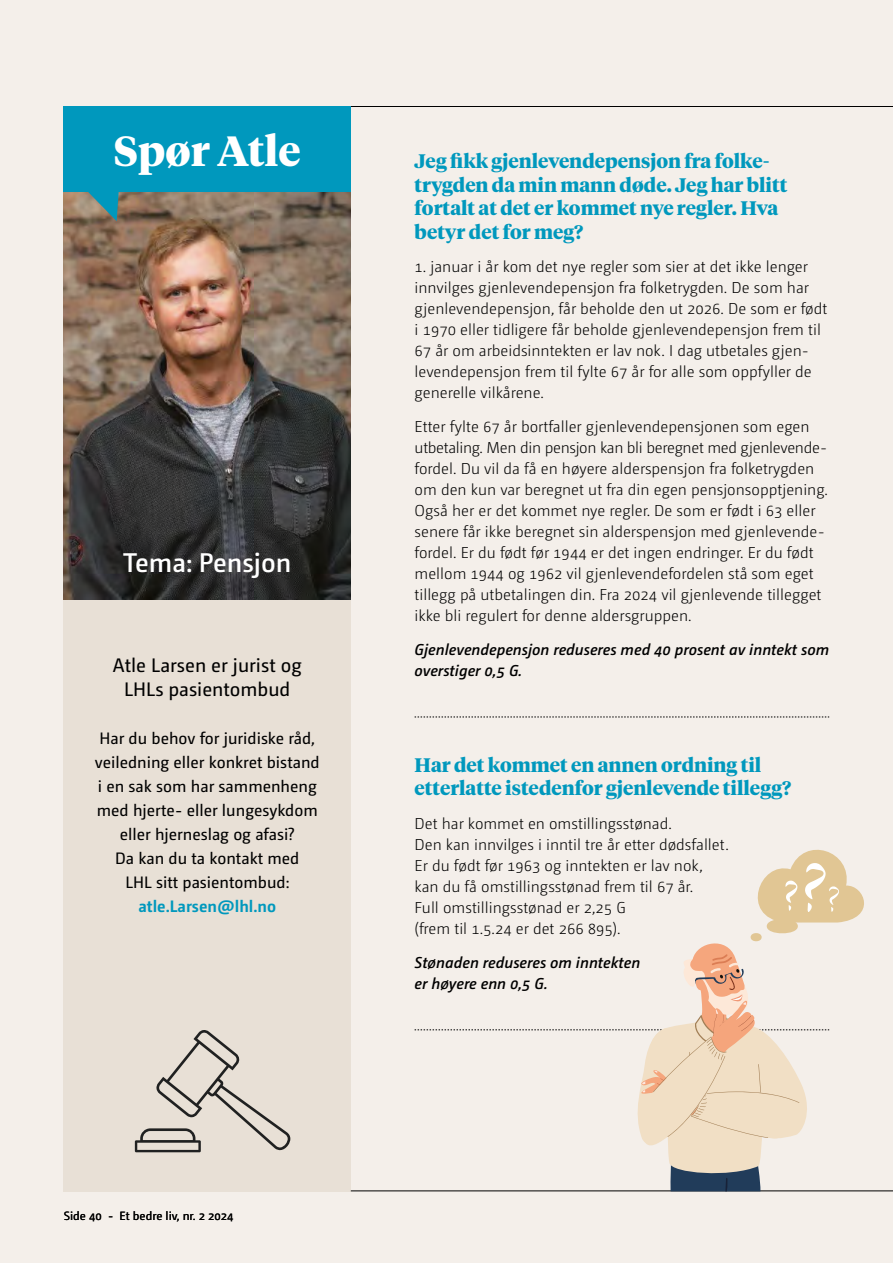
<style>
.page{position:relative;width:893px;height:1263px;background:#f4efea}
.page>*{position:absolute;margin:0;border:0;box-sizing:border-box;transform-origin:0 0}
.t1{font:700 42px "Tiempos Headline";color:#fff}
.t2{font:600 27px "Camingo Dos Pro";color:#fff}
.t3{font:700 19.5px/23.4px "Tiempos Headline";color:#0098bd}
.t4{font:19.5px/24px "Camingo Dos Pro";color:#000;text-align:center}
.t5{font:16.5px/24px "Camingo Dos Pro";color:#000;text-align:center}
.t6{font:700 16.5px "Camingo Dos Pro";color:#0098bd}
.t7{font:300 15.75px/21px "Camingo Dos Pro";color:#000}
.t8{font:italic 600 15.75px/21px "Camingo Dos Pro";color:#000}
.t9{font:12px "Camingo Dos Pro";color:#000}
</style>
<div class="page">
<div style="left:64px;top:106px;width:287px;height:1085px;background:#e8e0d6"></div>
<img style="left:64px;top:192px;width:287px;height:407px">
<hr style="left:351px;top:106px;width:542px;height:1px;background:#000">
<div style="left:64px;top:107px;width:287px;height:85px;background:#0098bd"></div>
<svg style="left:80px;top:192px;width:40px;height:29px"></svg>
<svg style="left:135px;top:1030px;width:155px;height:122px"></svg>
<hr style="left:351px;top:1190px;width:542px;height:1px;background:#000">
<svg style="left:415px;top:717px;width:414px;height:1px"></svg>
<svg style="left:415px;top:849px;width:463px;height:342px"></svg>
<h1 class="t1" style="left:114px;top:122px;width:188px">Spør Atle</h1>
<h2 class="t2" style="left:123px;top:547px;width:170px">Tema: Pensjon</h2>
<p class="t4" style="left:113px;top:653px;width:191px">Atle Larsen er jurist og<br>LHLs pasientombud</p>
<p class="t5" style="left:95px;top:726px;width:226px">Har du behov for juridiske råd, veiledning eller konkret bistand i en sak som har sammenheng med hjerte- eller lungesykdom eller hjerneslag og afasi?<br>Da kan du ta kontakt med<br>LHL sitt pasientombud:</p>
<p class="t6" style="left:138px;top:896px;width:139px">atle.Larsen@lhl.no</p>
<p class="t9" style="left:64px;top:1209px;width:171px">Side 40 - Et bedre liv, nr. 2 2024</p>
<p class="t3" style="left:415px;top:149px;width:374px">Jeg fikk gjenlevendepensjon fra folke&shy;trygden da min mann døde. Jeg har blitt fortalt at det er kommet nye regler. Hva betyr det for meg?</p>
<p class="t7" style="left:415px;top:256px;width:414px">1. januar i år kom det nye regler som sier at det ikke lenger innvilges gjenlevendepensjon fra folketrygden. De som har gjenlevendepensjon, får beholde den ut 2026. De som er født i 1970 eller tidligere får beholde gjenlevendepensjon frem til 67 år om arbeidsinntekten er lav nok. I dag utbetales gjen&shy;levendepensjon frem til fylte 67 år for alle som oppfyller de generelle vilkårene.</p>
<p class="t7" style="left:415px;top:416px;width:415px">Etter fylte 67 år bortfaller gjenlevendepensjonen som egen utbetaling. Men din pensjon kan bli beregnet med gjenlevende&shy;fordel. Du vil da få en høyere alderspensjon fra folketrygden om den kun var beregnet ut fra din egen pensjonsopptjening.<br>Også her er det kommet nye regler. De som er født i 63 eller senere får ikke beregnet sin alderspensjon med gjenlevende&shy;fordel. Er du født før 1944 er det ingen endringer. Er du født mellom 1944 og 1962 vil gjenlevendefordelen stå som eget tillegg på utbetalingen din. Fra 2024 vil gjenlevende tillegget ikke bli regulert for denne aldersgruppen.</p>
<p class="t8" style="left:415px;top:639px;width:416px">Gjenlevendepensjon reduseres med 40 prosent av inntekt som overstiger 0,5 G.</p>
<p class="t3" style="left:415px;top:752px;width:378px">Har det kommet en annen ordning til etterlatte istedenfor gjenlevende tillegg?</p>
<p class="t7" style="left:415px;top:813px;width:316px">Det har kommet en omstillingsstønad.<br>Den kan innvilges i inntil tre år etter dødsfallet.<br>Er du født før 1963 og inntekten er lav nok, kan du få omstillingsstønad frem til 67 år.<br>Full omstillingsstønad er 2,25 G<br>(frem til 1.5.24 er det 266 895).</p>
<p class="t8" style="left:415px;top:951px;width:227px">Stønaden reduseres om inntekten er høyere enn 0,5 G.</p>
</div>
